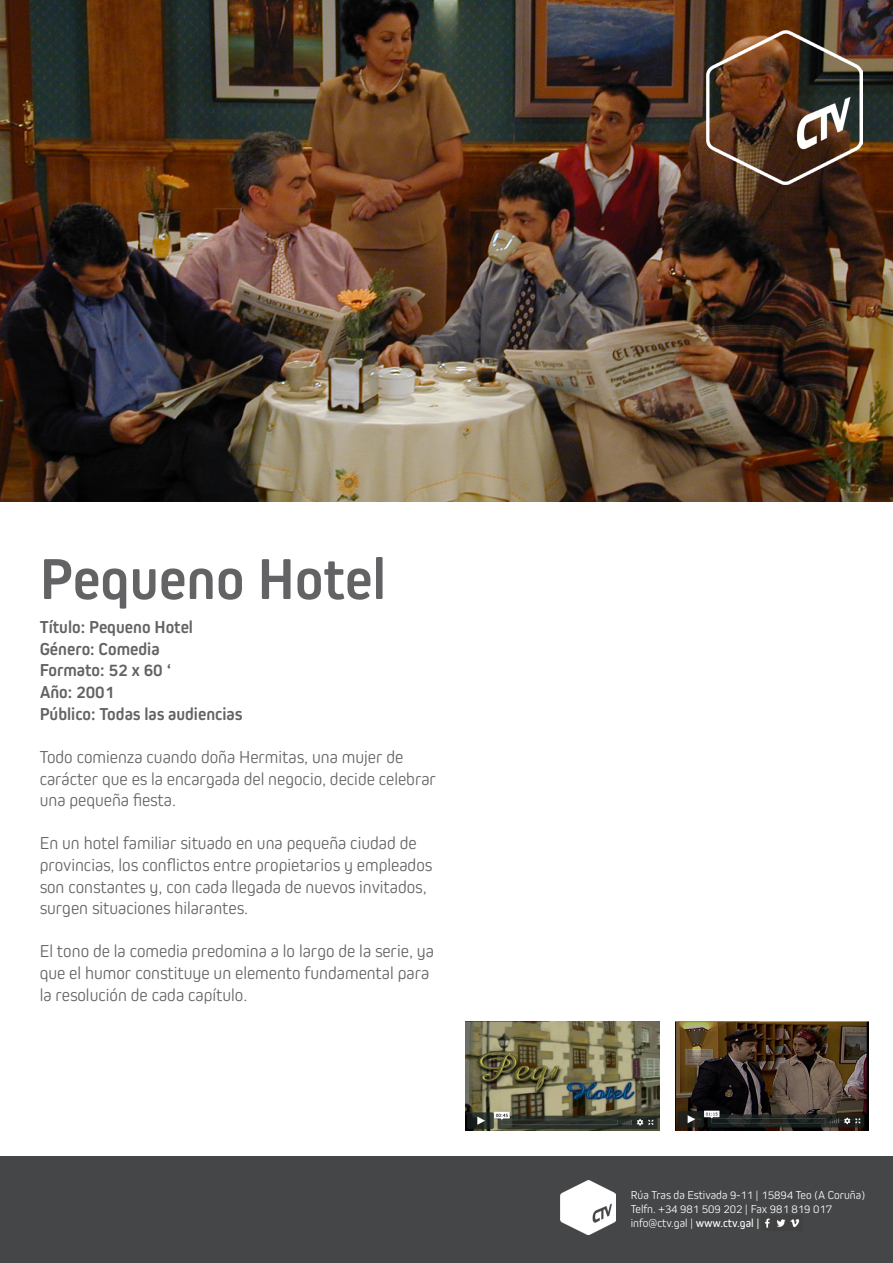
<style>
.page{position:relative;width:893px;height:1263px;background:#fff}
.page>*{position:absolute;margin:0;border:0;box-sizing:border-box;transform-origin:0 0}
.t1{font:700 60px "Kiro";color:#636366}
.t2{font:300 18px/21.6px "Kiro";color:#636366}
.t3{font:700 18px/21.6px "Kiro";color:#636366}
.t4{font:300 12px/14.4px "Kiro";color:#fff}
.s1{font-weight:400}
</style>
<div class="page">
<img style="left:0;top:0;width:893px;height:502px">
<img style="left:707px;top:31px;width:155px;height:154px">
<div style="left:0;top:1157px;width:893px;height:106px;background:#454647"></div>
<img style="left:765px;top:1218px;width:35px;height:10px">
<img style="left:466px;top:1021px;width:193px;height:109px">
<img style="left:675px;top:1021px;width:193px;height:109px">
<img style="left:561px;top:1180px;width:55px;height:54px">
<h1 class="t1" style="left:40px;top:544px;width:348px">Pequeno Hotel</h1>
<p class="t3" style="left:40px;top:616px;width:204px">Título: Pequeno Hotel<br>Género: Comedia<br>Formato: 52 x 60 ‘<br>Año: 2001<br>Público: Todas las audiencias</p>
<p class="t2" style="left:40px;top:746px;width:398px">Todo comienza cuando doña Hermitas, una mujer de carácter que es la encargada del negocio, decide celebrar una pequeña fiesta.</p>
<p class="t2" style="left:40px;top:832px;width:394px">En un hotel familiar situado en una pequeña ciudad de provincias, los conflictos entre propietarios y empleados son constantes y, con cada llegada de nuevos invitados, surgen situaciones hilarantes.</p>
<p class="t2" style="left:40px;top:940px;width:396px">El tono de la comedia predomina a lo largo de la serie, ya que el humor constituye un elemento fundamental para la resolución de cada capítulo.</p>
<p class="t4" style="left:631px;top:1187px;width:236px">Rúa Tras da Estivada 9-11 | 15894 Teo (A Coruña)<br>Telfn. +34 981 509 202 | Fax 981 819 017 info@ctv.gal | <span class="s1">www.ctv.gal |</span></p>
</div>
